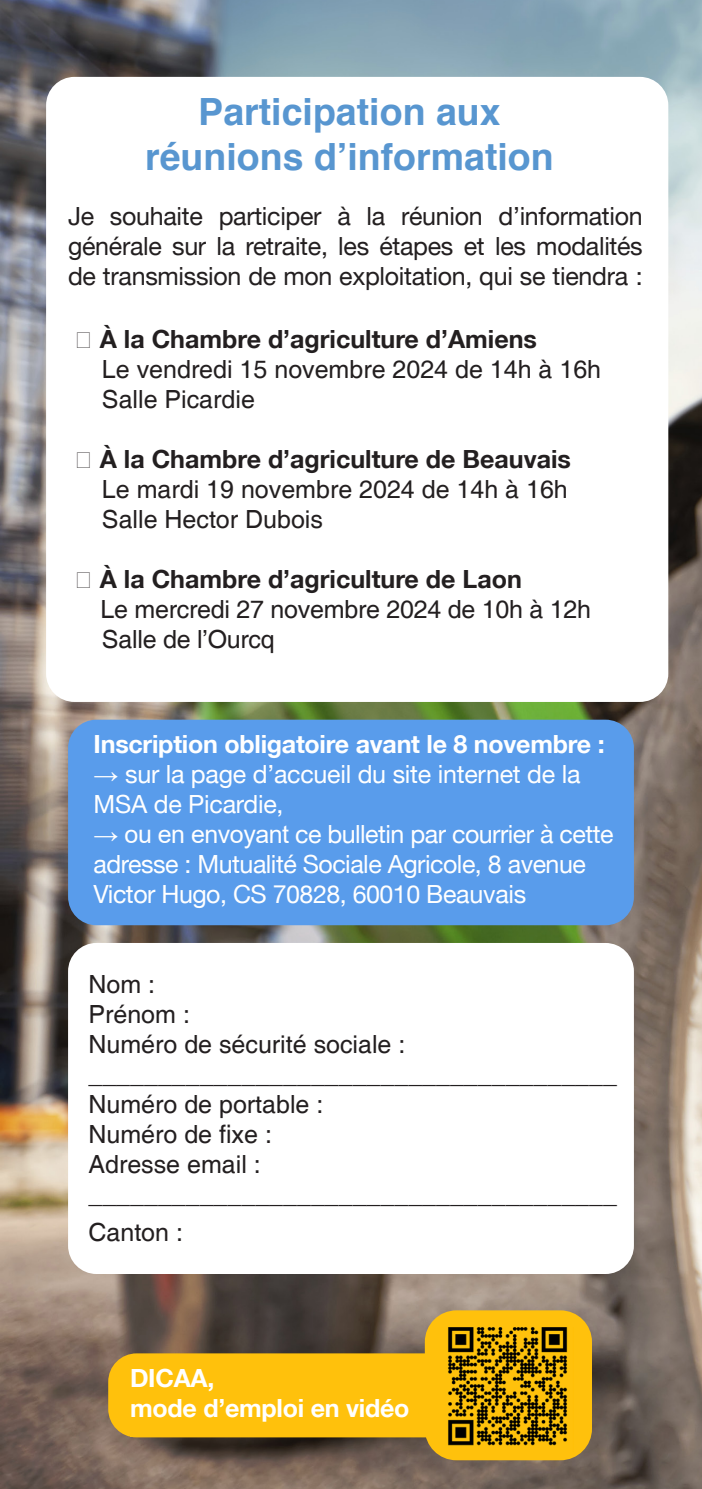
<style>
.page{position:relative;width:702px;height:1489px;background:#fff}
.page>*{position:absolute;margin:0;border:0;box-sizing:border-box;transform-origin:0 0}
.t1{font:700 37.5px "Helvetica";color:#5896d0}
.t2{font:25px "Helvetica";color:#231f20}
.t3{font:25px/30px "Helvetica Neue LT";letter-spacing:-.02em;color:#fff}
.t4{font:25px "Helvetica Neue LT";letter-spacing:-.01em;color:#231f20}
.t5{font:700 25px "Helvetica Neue LT";color:#231f20}
.t6{font:700 25px "Helvetica Neue LT";letter-spacing:-.01em;color:#fff}
.s1{font-family:"Arial"}
.s2{font-family:"Arial";font-style:italic}
</style>
<div class="page">
<img style="left:0;top:0;width:702px;height:1488px">
<div style="left:46px;top:77px;width:622px;height:625px;background:#fff;border-radius:28px"></div>
<div style="left:68px;top:942px;width:566px;height:331px;background:#fff;border-radius:28px"></div>
<div style="left:68px;top:719px;width:566px;height:206px;background:#599ceb;border-radius:28px"></div>
<div style="left:425px;top:1310px;width:167px;height:149px;background:#ffc10c;border-radius:32px"></div>
<div style="left:108px;top:1353px;width:483px;height:84px;background:#ffc10c;border-radius:28px"></div>
<img style="left:448px;top:1327px;width:120px;height:119px">
<p class="t1" style="left:198px;top:88px;width:304px">Participation aux</p>
<p class="t1" style="left:145px;top:133px;width:410px">réunions d’information</p>
<p class="t4" style="left:68px;top:201px;width:576px">Je souhaite participer à la réunion d’information</p>
<p class="t4" style="left:68px;top:231px;width:576px">générale sur la retraite, les étapes et les modalités</p>
<p class="t4" style="left:68px;top:261px;width:576px">de transmission de mon exploitation, qui se tiendra :</p>
<p class="t5" style="left:74px;top:324px;width:464px"><span class="s1">☐</span> À la Chambre d’agriculture d’Amiens</p>
<p class="t2" style="left:102px;top:355px;width:500px">Le vendredi 15 novembre 2024 de 14h à 16h</p>
<p class="t2" style="left:102px;top:385px;width:154px">Salle Picardie</p>
<p class="t5" style="left:74px;top:444px;width:498px"><span class="s1">☐</span> À la Chambre d’agriculture de Beauvais</p>
<p class="t2" style="left:102px;top:475px;width:467px">Le mardi 19 novembre 2024 de 14h à 16h</p>
<p class="t2" style="left:102px;top:505px;width:222px">Salle Hector Dubois</p>
<p class="t5" style="left:74px;top:564px;width:449px"><span class="s1">☐</span> À la Chambre d’agriculture de Laon</p>
<p class="t2" style="left:100px;top:595px;width:492px">Le mercredi 27 novembre 2024 de 10h à 12h</p>
<p class="t2" style="left:102px;top:625px;width:174px">Salle de l’Ourcq</p>
<p class="t6" style="left:94px;top:728px;width:512px">Inscription obligatoire avant le 8 novembre :</p>
<p class="t3" style="left:94px;top:759px;width:488px"><span class="s2">→</span> sur la page d’accueil du site internet de la<br>MSA de Picardie,</p>
<p class="t3" style="left:94px;top:819px;width:521px"><span class="s2">→</span> <span class="s1">ou en envoyant</span> ce bulletin par courrier à cette adresse : Mutualité Sociale Agricole, 8 avenue<br>Victor Hugo, CS 70828, 60010 Beauvais</p>
<p class="t2" style="left:88px;top:969px;width:68px">Nom :</p>
<p class="t2" style="left:88px;top:999px;width:103px">Prénom :</p>
<p class="t2" style="left:88px;top:1029px;width:318px">Numéro de sécurité sociale :</p>
<p class="t2" style="left:88px;top:1059px;width:530px">______________________________________</p>
<p class="t2" style="left:88px;top:1089px;width:236px">Numéro de portable :</p>
<p class="t2" style="left:88px;top:1119px;width:185px">Numéro de fixe :</p>
<p class="t2" style="left:88px;top:1149px;width:174px">Adresse email :</p>
<p class="t2" style="left:88px;top:1179px;width:530px">______________________________________</p>
<p class="t2" style="left:88px;top:1217px;width:96px">Canton :</p>
<p class="t6" style="left:130px;top:1362px;width:86px">DICAA,</p>
<p class="t6" style="left:130px;top:1392px;width:281px">mode d’emploi en vidéo</p>
</div>
